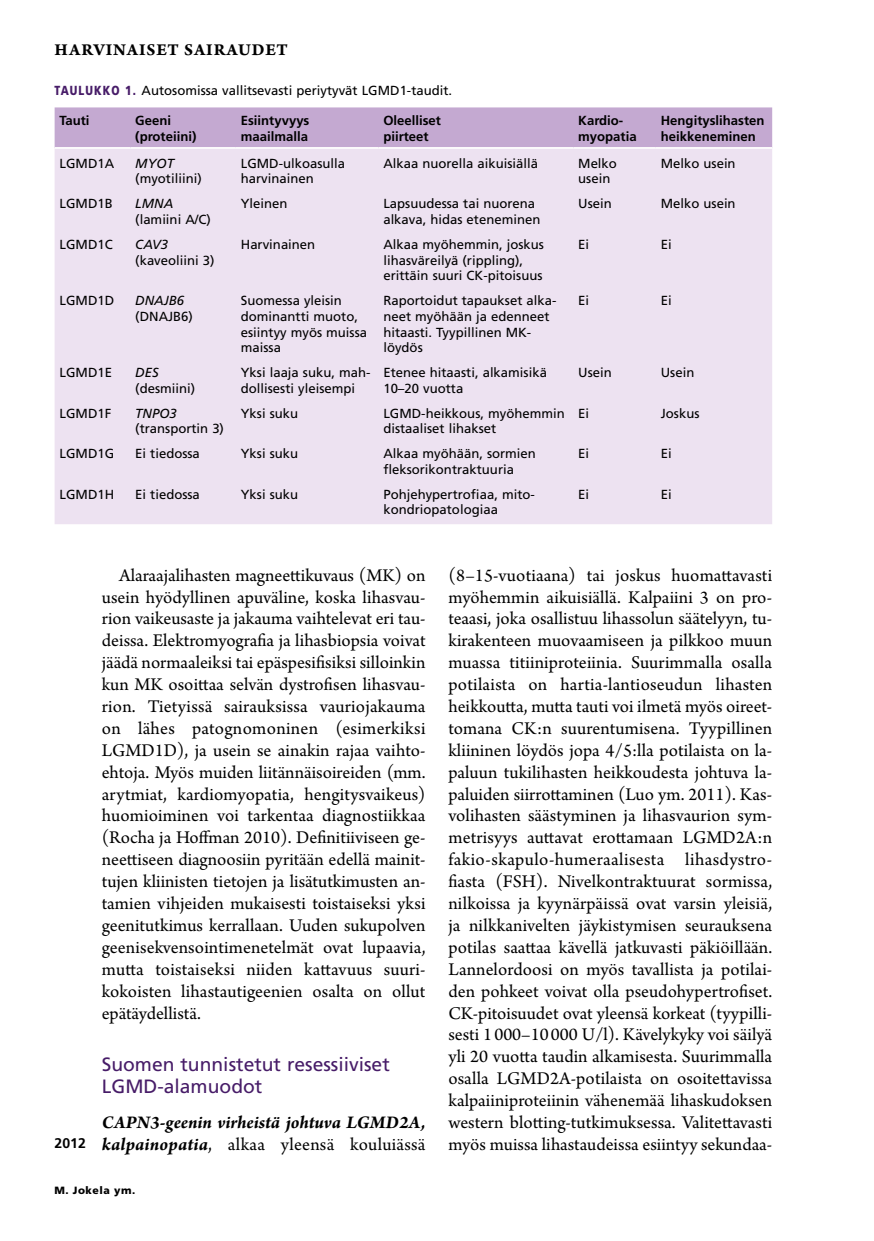
<style>
.page{position:relative;width:874px;height:1241px;background:#fff}
.page>*{position:absolute;margin:0;border:0;box-sizing:border-box;transform-origin:0 0}
.t1{font:19.25px/21.9px "Frutiger LT Std";color:#471c68}
.t2{font:18.9px/21.9px "Arno Pro";color:#000;text-align:justify}
.t3{font:italic 700 18.9px/21.9px "Arno Pro";color:#000}
.t4{font:17.5px "Arno Pro Bold Sm Text";letter-spacing:.055em;color:#000}
.t5{font:700 14px "Frutiger LT Std";color:#000}
.t6{font:13.12px/15.8px "Frutiger LT Std";color:#000}
.t7{font:700 13.12px/15.8px "Frutiger LT Std";color:#000}
.t8{font:italic 13.12px "Frutiger LT Std";color:#000}
.t9{font:900 10.5px "Frutiger LT Std";letter-spacing:.05em;color:#000}
.s1{font-weight:900;color:#471c68}
.s2{font-weight:400;font-style:normal}
</style>
<div class="page">
<div style="left:55px;top:107px;width:716px;height:40px;background:#c4a9d1"></div>
<div style="left:55px;top:149px;width:716px;height:375px;background:#ede2f1"></div>
<p class="t4" style="left:55px;top:39px;width:234px">HARVINAISET SAIRAUDET</p>
<p class="t6" style="left:55px;top:83px;width:399px"><span class="s1">TAULUKKO 1.</span> Autosomissa vallitsevasti periytyvät LGMD1-taudit.</p>
<p class="t7" style="left:60px;top:112px;width:31px">Tauti</p>
<p class="t7" style="left:135px;top:112px;width:63px">Geeni (proteiini)</p>
<p class="t7" style="left:241px;top:112px;width:70px">Esiintyvyys maailmalla</p>
<p class="t7" style="left:383px;top:112px;width:59px">Oleelliset piirteet</p>
<p class="t7" style="left:578px;top:112px;width:60px">Kardio&shy;myopatia</p>
<p class="t7" style="left:660px;top:112px;width:105px">Hengityslihasten heikkeneminen</p>
<p class="t6" style="left:60px;top:155px;width:56px">LGMD1A</p>
<p class="t8" style="left:135px;top:155px;width:40px">MYOT</p>
<p class="t6" style="left:135px;top:171px;width:68px">(myotiliini)</p>
<p class="t6" style="left:241px;top:155px;width:106px">LGMD-ulkoasulla harvinainen</p>
<p class="t6" style="left:383px;top:155px;width:156px">Alkaa nuorella aikuisiällä</p>
<p class="t6" style="left:578px;top:155px;width:40px">Melko usein</p>
<p class="t6" style="left:660px;top:155px;width:76px">Melko usein</p>
<p class="t6" style="left:60px;top:196px;width:55px">LGMD1B</p>
<p class="t8" style="left:135px;top:196px;width:39px">LMNA</p>
<p class="t6" style="left:135px;top:211px;width:77px">(lamiini A/C)</p>
<p class="t6" style="left:241px;top:196px;width:48px">Yleinen</p>
<p class="t6" style="left:383px;top:196px;width:158px">Lapsuudessa tai nuorena alkava, hidas eteneminen</p>
<p class="t6" style="left:578px;top:196px;width:35px">Usein</p>
<p class="t6" style="left:660px;top:196px;width:76px">Melko usein</p>
<p class="t6" style="left:60px;top:236px;width:55px">LGMD1C</p>
<p class="t8" style="left:135px;top:236px;width:34px">CAV3</p>
<p class="t6" style="left:135px;top:252px;width:81px">(kaveoliini 3)</p>
<p class="t6" style="left:241px;top:236px;width:76px">Harvinainen</p>
<p class="t6" style="left:383px;top:236px;width:162px">Alkaa myöhemmin, joskus lihasväreilyä (rippling), erittäin suuri CK-pitoisuus</p>
<p class="t6" style="left:578px;top:236px;width:12px">Ei</p>
<p class="t6" style="left:660px;top:236px;width:12px">Ei</p>
<p class="t6" style="left:60px;top:292px;width:56px">LGMD1D</p>
<p class="t8" style="left:135px;top:293px;width:50px">DNAJB6</p>
<p class="t6" style="left:135px;top:308px;width:59px">(DNAJB6)</p>
<p class="t6" style="left:241px;top:292px;width:128px">Suomessa yleisin dominantti muoto, esiintyy myös muissa maissa</p>
<p class="t6" style="left:383px;top:292px;width:174px">Raportoidut tapaukset alka&shy;neet myöhään ja edenneet hitaasti. Tyypillinen MK&shy;löydös</p>
<p class="t6" style="left:578px;top:292px;width:12px">Ei</p>
<p class="t6" style="left:660px;top:292px;width:12px">Ei</p>
<p class="t6" style="left:60px;top:364px;width:54px">LGMD1E</p>
<p class="t8" style="left:135px;top:365px;width:25px">DES</p>
<p class="t6" style="left:135px;top:380px;width:61px">(desmiini)</p>
<p class="t6" style="left:241px;top:364px;width:131px">Yksi laaja suku, mah&shy;dollisesti yleisempi</p>
<p class="t6" style="left:383px;top:364px;width:165px">Etenee hitaasti, alkamisikä<br>10–20 vuotta</p>
<p class="t6" style="left:578px;top:364px;width:35px">Usein</p>
<p class="t6" style="left:660px;top:364px;width:35px">Usein</p>
<p class="t6" style="left:60px;top:405px;width:53px">LGMD1F</p>
<p class="t8" style="left:135px;top:405px;width:43px">TNPO3</p>
<p class="t6" style="left:135px;top:421px;width:90px">(transportin 3)</p>
<p class="t6" style="left:241px;top:405px;width:59px">Yksi suku</p>
<p class="t6" style="left:383px;top:405px;width:183px">LGMD-heikkous, myöhemmin distaaliset lihakset</p>
<p class="t6" style="left:578px;top:405px;width:12px">Ei</p>
<p class="t6" style="left:660px;top:405px;width:40px">Joskus</p>
<p class="t6" style="left:60px;top:445px;width:56px">LGMD1G</p>
<p class="t6" style="left:135px;top:445px;width:66px">Ei tiedossa</p>
<p class="t6" style="left:241px;top:445px;width:59px">Yksi suku</p>
<p class="t6" style="left:383px;top:445px;width:154px">Alkaa myöhään, sormien fleksorikontraktuuria</p>
<p class="t6" style="left:578px;top:445px;width:12px">Ei</p>
<p class="t6" style="left:660px;top:445px;width:12px">Ei</p>
<p class="t6" style="left:60px;top:486px;width:56px">LGMD1H</p>
<p class="t6" style="left:135px;top:486px;width:66px">Ei tiedossa</p>
<p class="t6" style="left:241px;top:486px;width:59px">Yksi suku</p>
<p class="t6" style="left:383px;top:486px;width:152px">Pohjehypertrofiaa, mito&shy;kondriopatologiaa</p>
<p class="t6" style="left:578px;top:486px;width:12px">Ei</p>
<p class="t6" style="left:660px;top:486px;width:12px">Ei</p>
<p class="t5" style="left:55px;top:1134px;width:33px">2012</p>
<p class="t2" style="left:102px;top:565px;width:325px;text-indent:17px">Alaraajalihasten magneettikuvaus (MK) on usein hyödyllinen apuväline, koska lihasvau&shy;rion vaikeusaste ja jakauma vaihtelevat eri tau&shy;deissa. Elektromyografia ja lihasbiopsia voivat jäädä normaaleiksi tai epäspesifisiksi silloinkin kun MK osoittaa selvän dystrofisen lihasvau&shy;rion. Tietyissä sairauksissa vauriojakauma on lähes patognomoninen (esimerkiksi LGMD1D), ja usein se ainakin rajaa vaihto&shy;ehtoja. Myös muiden liitännäisoireiden (mm. arytmiat, kardiomyopatia, hengitysvaikeus) huomioiminen voi tarkentaa diagnostiikkaa (Rocha ja Hoffman 2010). Definitiiviseen ge&shy;neettiseen diagnoosiin pyritään edellä mainit&shy;tujen kliinisten tietojen ja lisätutkimusten an&shy;tamien vihjeiden mukaisesti toistaiseksi yksi geenitutkimus kerrallaan. Uuden sukupolven geenisekvensointimenetelmät ovat lupaavia, mutta toistaiseksi niiden kattavuus suuri&shy;kokoisten lihastautigeenien osalta on ollut epätäydellistä.</p>
<p class="t1" style="left:102px;top:1053px;width:289px">Suomen tunnistetut resessiiviset<br>LGMD-alamuodot</p>
<p class="t3" style="left:102px;top:1111px;width:325px">CAPN3-geenin virheistä johtuva LGMD2A, kalpainopatia<span class="s2">, alkaa yleensä kouluiässä</span></p>
<p class="t9" style="left:54px;top:1183px;width:82px">M. Jokela ym.</p>
<p class="t2" style="left:448px;top:565px;width:325px">(8–15-vuotiaana) tai joskus huomattavasti myöhemmin aikuisiällä. Kalpaiini 3 on pro&shy;teaasi, joka osallistuu lihassolun säätelyyn, tu&shy;kirakenteen muovaamiseen ja pilkkoo muun muassa titiiniproteiinia. Suurimmalla osalla potilaista on hartia-lantioseudun lihasten heikkoutta, mutta tauti voi ilmetä myös oireet&shy;tomana CK:n suurentumisena. Tyypillinen kliininen löydös jopa 4/5:lla potilaista on la&shy;paluun tukilihasten heikkoudesta johtuva la&shy;paluiden siirrottaminen (Luo ym. 2011). Kas&shy;volihasten säästyminen ja lihasvaurion sym&shy;metrisyys auttavat erottamaan LGMD2A:n fakio-skapulo-humeraalisesta lihasdystro&shy;fiasta (FSH). Nivelkontraktuurat sormissa, nilkoissa ja kyynärpäissä ovat varsin yleisiä, ja nilkkanivelten jäykistymisen seurauksena potilas saattaa kävellä jatkuvasti päkiöillään.<br>Lannelordoosi on myös tavallista ja potilai&shy;den pohkeet voivat olla pseudohypertrofiset.<br>CK‑pitoisuudet ovat yleensä korkeat (tyypilli&shy;sesti 1 000–10 000 U/l). Kävelykyky voi säilyä yli 20 vuotta taudin alkamisesta. Suurimmalla osalla LGMD2A-potilaista on osoitettavissa kalpaiiniproteiinin vähenemää lihaskudoksen western blotting‑tutkimuksessa. Valitettavasti myös muissa lihastaudeissa esiintyy sekundaa-</p>
</div>
